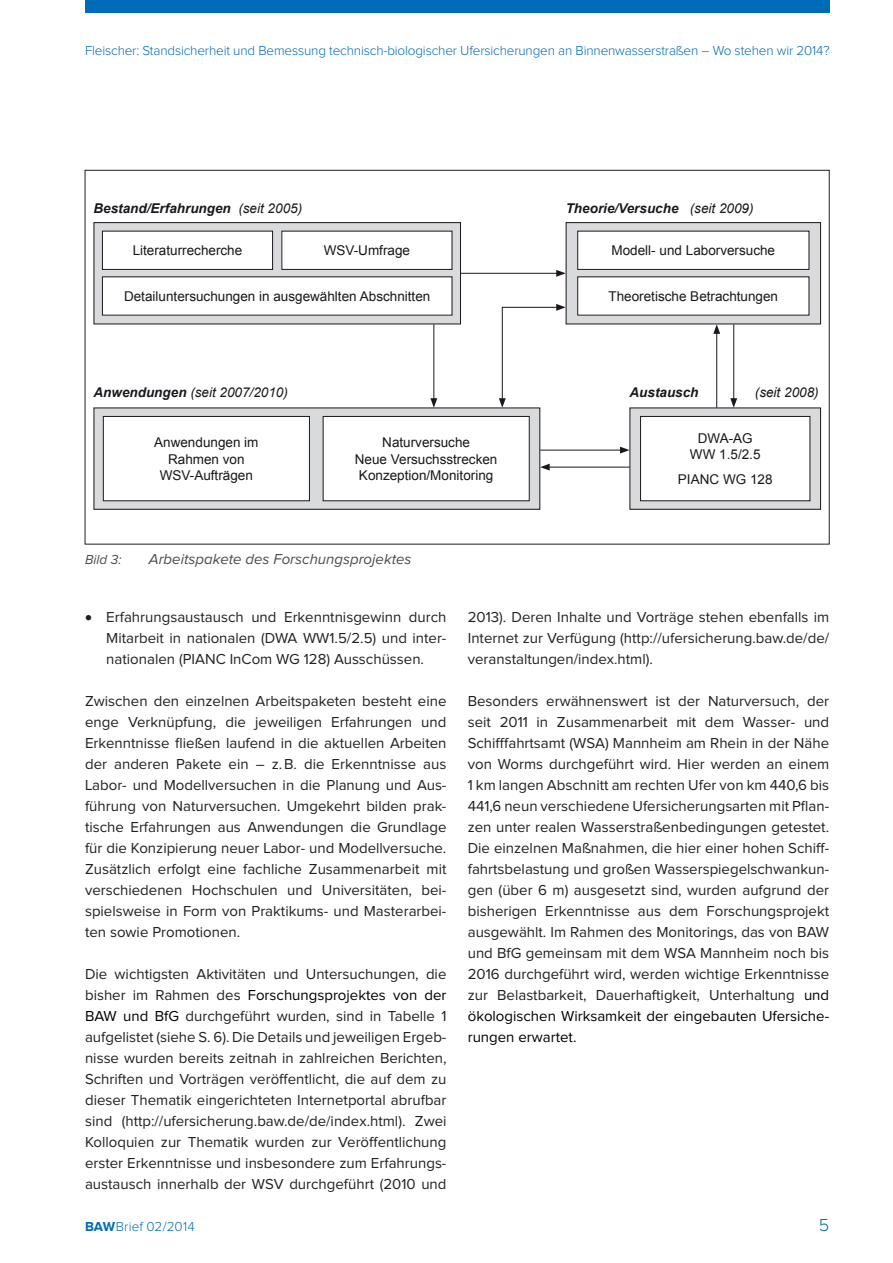
<style>
.page{position:relative;width:893px;height:1263px;background:#fff}
.page>*{position:absolute;margin:0;border:0;box-sizing:border-box;transform-origin:0 0}
.t1{font:300 18px "Proxima Nova";color:#006bb6}
.Fließtext{font:15px/21px "Proxima Nova";color:#231f20;text-align:justify}
.Bildunterschrift{font:italic 15px "Proxima Nova";color:#4b4c4d}
.t2{font:13.5px/16.5px "Arial";color:#1a171c;text-align:center}
.t3{font:300 13.5px "Proxima Nova";letter-spacing:-.01em;color:#006bb6}
.t4{font:italic 700 13.5px "Arial";color:#1a171c}
.t5{font:italic 13.5px "Arial";color:#1a171c}
.t6{font:300 13.5px "Proxima Nova";letter-spacing:.01em;color:#006bb6}
.Bildunterschrift-2{font:italic 13.5px "Proxima Nova";color:#4b4c4d}
.s1{font-weight:400}
.s2{font-weight:700}
.s3{color:#000}
</style>
<div class="page">
<div style="left:85px;top:0;width:744px;height:13px;background:#006bb6"></div>
<div style="left:94px;top:223px;width:366px;height:101px;background:#d9dadb"></div>
<div style="left:94px;top:222px;width:367px;height:102px;border:1px solid #1a171c"></div>
<div style="left:102px;top:231px;width:171px;height:38px;background:#fff"></div>
<div style="left:102px;top:231px;width:171px;height:39px;border:1px solid #1a171c"></div>
<div style="left:102px;top:277px;width:350px;height:38px;background:#fff"></div>
<div style="left:282px;top:231px;width:170px;height:38px;background:#fff"></div>
<div style="left:281px;top:231px;width:171px;height:39px;border:1px solid #1a171c"></div>
<div style="left:94px;top:408px;width:446px;height:101px;background:#d9dadb"></div>
<div style="left:94px;top:408px;width:446px;height:102px;border:1px solid #1a171c"></div>
<div style="left:103px;top:416px;width:206px;height:85px;background:#fff"></div>
<div style="left:103px;top:416px;width:207px;height:85px;border:1px solid #1a171c"></div>
<div style="left:323px;top:416px;width:206px;height:85px;background:#fff"></div>
<div style="left:323px;top:416px;width:207px;height:85px;border:1px solid #1a171c"></div>
<div style="left:630px;top:408px;width:191px;height:101px;background:#d9dadb"></div>
<div style="left:629px;top:408px;width:192px;height:102px;border:1px solid #1a171c"></div>
<div style="left:566px;top:223px;width:255px;height:101px;background:#d9dadb"></div>
<div style="left:566px;top:222px;width:255px;height:102px;border:1px solid #1a171c"></div>
<div style="left:578px;top:231px;width:231px;height:38px;background:#fff"></div>
<div style="left:577px;top:231px;width:232px;height:39px;border:1px solid #1a171c"></div>
<div style="left:578px;top:277px;width:231px;height:38px;background:#fff"></div>
<hr style="left:460px;top:273px;width:99px;height:1px;background:#1a171c">
<svg style="left:556px;top:270px;width:10px;height:7px"></svg>
<hr style="left:502px;top:307px;width:57px;height:1px;background:#1a171c">
<svg style="left:556px;top:304px;width:10px;height:7px"></svg>
<hr style="left:502px;top:307px;width:1px;height:94px;background:#1a171c">
<svg style="left:499px;top:398px;width:7px;height:10px"></svg>
<hr style="left:433px;top:324px;width:1px;height:77px;background:#1a171c">
<svg style="left:430px;top:398px;width:7px;height:10px"></svg>
<hr style="left:540px;top:450px;width:82px;height:1px;background:#1a171c">
<svg style="left:620px;top:447px;width:9px;height:6px"></svg>
<hr style="left:547px;top:467px;width:82px;height:1px;background:#1a171c">
<svg style="left:540px;top:464px;width:10px;height:7px"></svg>
<div style="left:640px;top:416px;width:170px;height:85px;background:#fff"></div>
<div style="left:640px;top:416px;width:170px;height:85px;border:1px solid #1a171c"></div>
<hr style="left:716px;top:331px;width:1px;height:77px;background:#1a171c">
<svg style="left:713px;top:324px;width:7px;height:10px"></svg>
<hr style="left:733px;top:324px;width:1px;height:77px;background:#1a171c">
<svg style="left:730px;top:398px;width:7px;height:10px"></svg>
<p class="t3" style="left:85px;top:43px;width:746px">Fleischer: Standsicherheit und Bemessung technisch-biologischer Ufersicherungen an Binnenwasserstraßen – Wo stehen wir 2014?</p>
<p class="t4" style="left:94px;top:199px;width:210px">Bestand/Erfahrungen <span class="s1">(seit 2005)</span></p>
<p class="t4" style="left:566px;top:199px;width:189px">Theorie/Versuche <span class="s1">(seit 2009)</span></p>
<p class="t2" style="left:324px;top:242px;width:88px">WSV-Umfrage</p>
<p class="t2" style="left:133px;top:242px;width:111px">Literaturrecherche</p>
<p class="t2" style="left:124px;top:288px;width:308px">Detailuntersuchungen in ausgewählten Abschnitten</p>
<p class="t5" style="left:94px;top:383px;width:196px"><span class="s2">Anwendungen</span> (seit 2007/2010)</p>
<p class="t2" style="left:154px;top:434px;width:106px">Anwendungen im<br>Rahmen von<br>WSV-Aufträgen</p>
<p class="t2" style="left:355px;top:434px;width:144px">Naturversuche<br>Neue Versuchsstrecken<br>Konzeption/Monitoring</p>
<p class="Bildunterschrift-2" style="left:85px;top:552px;width:38px">Bild 3:</p>
<p class="Bildunterschrift" style="left:149px;top:550px;width:264px">Arbeitspakete des Forschungsprojektes</p>
<p class="t2" style="left:611px;top:242px;width:165px">Modell- und Laborversuche</p>
<p class="t2" style="left:608px;top:288px;width:171px">Theoretische Betrachtungen</p>
<p class="t4" style="left:629px;top:383px;width:71px">Austausch</p>
<p class="t5" style="left:755px;top:383px;width:65px">(seit 2008)</p>
<p class="t2" style="left:690px;top:430px;width:72px">DWA-AG<br>WW 1.5/2.5</p>
<p class="t2" style="left:678px;top:471px;width:96px">PIANC WG 128</p>
<p class="Fließtext" style="left:106px;top:607px;width:342px;text-indent:-21px">• Erfahrungsaustausch und Erkenntnisgewinn durch Mitarbeit in nationalen (DWA WW1.5/2.5) und inter&shy;nationalen (PIANC InCom WG 128) Ausschüssen.</p>
<p class="Fließtext" style="left:85px;top:691px;width:363px">Zwischen den einzelnen Arbeitspaketen besteht eine enge Verknüpfung, die jeweiligen Erfahrungen und Erkenntnisse fließen laufend in die aktuellen Arbeiten der anderen Pakete ein – z.B. die Erkenntnisse aus Labor- und Modellversuchen in die Planung und Aus&shy;führung von Naturversuchen. Umgekehrt bilden prak&shy;tische Erfahrungen aus Anwendungen die Grundlage für die Konzipierung neuer Labor- und Modellversuche.<br>Zusätzlich erfolgt eine fachliche Zusammenarbeit mit verschiedenen Hochschulen und Universitäten, bei&shy;spielsweise in Form von Praktikums- und Masterarbei&shy;ten sowie Promotionen.</p>
<p class="Fließtext" style="left:85px;top:964px;width:363px">Die wichtigsten Aktivitäten und Untersuchungen, die bisher im Rahmen des <span class="s3">Forschungsprojektes von der BAW und BfG</span> durchgeführt wurden, sind in Tabelle 1 aufgelistet (siehe S. 6). Die Details und jeweiligen Ergeb&shy;nisse wurden bereits zeitnah in zahlreichen Berichten, Schriften und Vorträgen veröffentlicht, die auf dem zu dieser Thematik eingerichteten Internetportal abrufbar sind (http://ufersicherung.baw.de/de/index.html). Zwei Kolloquien zur Thematik wurden zur Veröffentlichung erster Erkenntnisse und insbesondere zum Erfahrungs&shy;austausch innerhalb der WSV durchgeführt (2010 und</p>
<p class="Fließtext" style="left:468px;top:607px;width:363px">2013). Deren Inhalte und Vorträge stehen ebenfalls im Internet zur Verfügung (http://ufersicherung.baw.de/de/ veranstaltungen/index.html).</p>
<p class="Fließtext" style="left:468px;top:691px;width:363px">Besonders erwähnenswert ist der Naturversuch, der seit 2011 in Zusammenarbeit mit dem Wasser- und Schifffahrtsamt (WSA) Mannheim am Rhein in der Nähe von Worms durchgeführt wird. Hier werden an einem 1 km langen Abschnitt am rechten Ufer von km 440,6 bis 441,6 neun verschiedene Ufersicherungsarten mit Pflan&shy;zen unter realen Wasserstraßenbedingungen getestet.<br>Die einzelnen Maßnahmen, die hier einer hohen Schiff&shy;fahrtsbelastung und großen Wasserspiegelschwankun&shy;gen (über 6 m) ausgesetzt sind, wurden aufgrund der bisherigen Erkenntnisse aus dem Forschungsprojekt ausgewählt. Im Rahmen des Monitorings, das von BAW und BfG gemeinsam mit dem WSA Mannheim noch bis 2016 durchgeführt wird, werden wichtige Erkenntnisse zur Belastbarkeit, Dauerhaftigkeit, Unterhaltung <span class="s3">und ökologischen Wirksamkeit der eingebauten Ufersiche&shy;rungen erwartet.</span></p>
<p class="t6" style="left:85px;top:1219px;width:111px"><span class="s2">BAW</span>Brief 02/2014</p>
<p class="t1" style="left:819px;top:1215px;width:12px">5</p>
</div>
